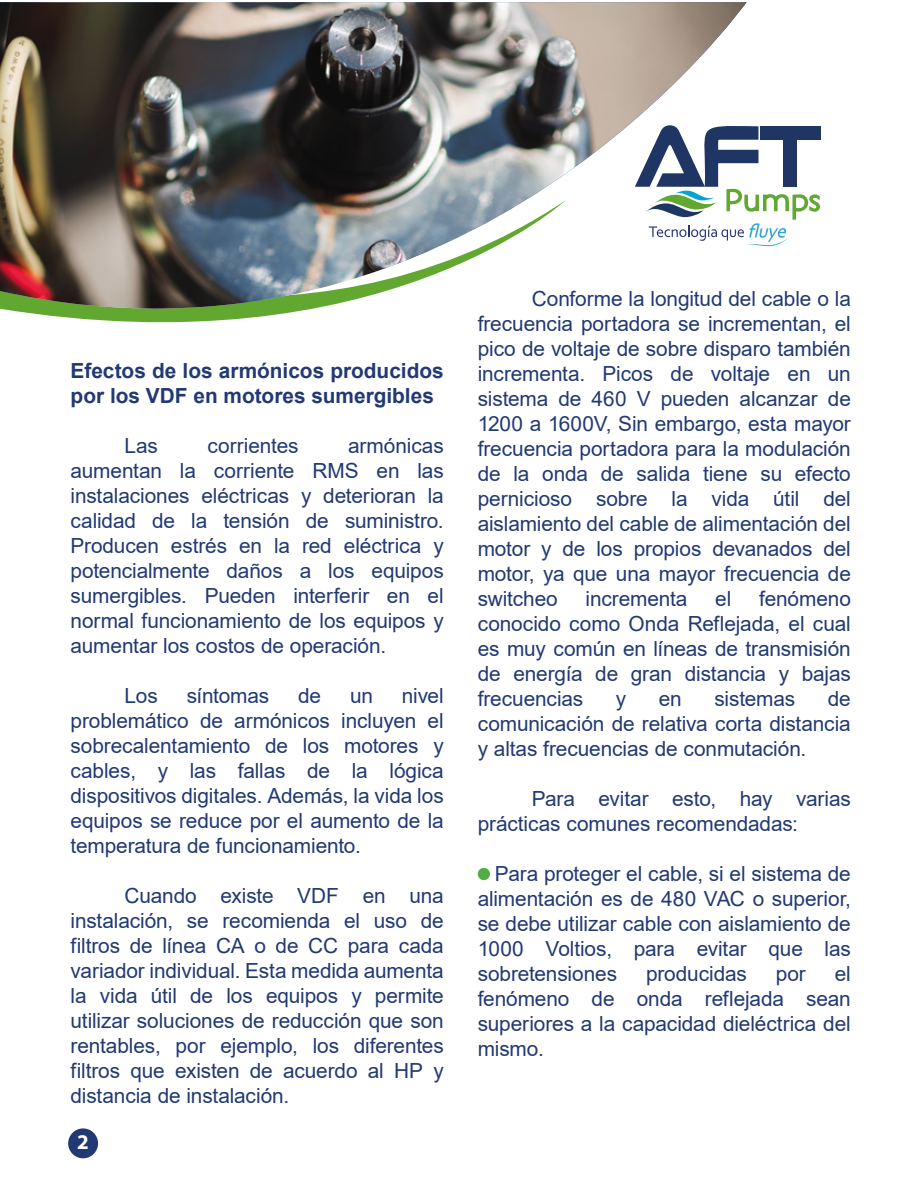
<style>
.page{position:relative;width:900px;height:1188px;background:#fff}
.page>*{position:absolute;margin:0;border:0;box-sizing:border-box;transform-origin:0 0}
.t1{font:700 21px "Myriad Pro";color:#fff}
.t2{font:20.85px/25px "Arial";letter-spacing:-.005em;color:#223973;text-align:justify}
.t3{font:700 20.85px/25px "Arial";color:#223973}
</style>
<div class="page">
<img style="left:0;top:2px;width:747px;height:321px">
<svg style="left:635px;top:124px;width:186px;height:122px"></svg>
<div style="left:68px;top:1128px;width:30px;height:30px;background:#223973;border-radius:50%"></div>
<div style="left:478px;top:868px;width:12px;height:12px;background:#52af43;border-radius:50%"></div>
<p class="t3" style="left:71px;top:358px;width:375px">Efectos de los armónicos producidos por los VDF en motores sumergibles</p>
<p class="t2" style="left:125px;top:433px;width:35px">Las</p>
<p class="t2" style="left:208px;top:433px;width:93px">corrientes</p>
<p class="t2" style="left:71px;top:433px;width:375px;text-indent:278px">armónicas aumentan la corriente RMS en las instalaciones eléctricas y deterioran la calidad de la tensión de suministro.<br>Producen estrés en la red eléctrica y potencialmente daños a los equipos sumergibles. Pueden interferir en el normal funcionamiento de los equipos y aumentar los costos de operación.</p>
<p class="t2" style="left:125px;top:683px;width:35px">Los</p>
<p class="t2" style="left:187px;top:683px;width:84px">síntomas</p>
<p class="t2" style="left:298px;top:683px;width:25px">de</p>
<p class="t2" style="left:350px;top:683px;width:24px">un</p>
<p class="t2" style="left:71px;top:683px;width:375px;text-indent:331px">nivel problemático de armónicos incluyen el sobrecalentamiento de los motores y cables, y las fallas de la lógica dispositivos digitales. Además, la vida los equipos se reduce por el aumento de la temperatura de funcionamiento.</p>
<p class="t2" style="left:71px;top:883px;width:375px;text-indent:54px">Cuando existe VDF en una instalación, se recomienda el uso de filtros de línea CA o de CC para cada variador individual. Esta medida aumenta la vida útil de los equipos y permite utilizar soluciones de reducción que son rentables, por ejemplo, los diferentes filtros que existen de acuerdo al HP y distancia de instalación.</p>
<p class="t1" style="left:77px;top:1128px;width:13px">2</p>
<p class="t2" style="left:478px;top:286px;width:375px;text-indent:54px">Conforme la longitud del cable o la frecuencia portadora se incrementan, el pico de voltaje de sobre disparo también incrementa. Picos de voltaje en un sistema de 460 V pueden alcanzar de 1200 a 1600V, Sin embargo, esta mayor frecuencia portadora para la modulación de la onda de salida tiene su efecto pernicioso sobre la vida útil del aislamiento del cable de alimentación del motor y de los propios devanados del motor, ya que una mayor frecuencia de switcheo</p>
<p class="t2" style="left:478px;top:586px;width:375px;text-indent:281px">fenómeno conocido como Onda Reflejada, el cual es muy común en líneas de transmisión de energía de gran distancia y bajas frecuencias</p>
<p class="t2" style="left:586px;top:586px;width:104px">incrementa</p>
<p class="t2" style="left:715px;top:586px;width:18px">el</p>
<p class="t2" style="left:478px;top:686px;width:375px;text-indent:350px">de comunicación de relativa corta distancia y altas frecuencias de conmutación.</p>
<p class="t2" style="left:478px;top:786px;width:375px;text-indent:54px">Para evitar esto, hay varias prácticas comunes recomendadas:</p>
<p class="t2" style="left:478px;top:861px;width:375px;text-indent:17px">Para proteger el cable, si el sistema de alimentación es de 480 VAC o superior, se debe utilizar cable con aislamiento de 1000 Voltios, para evitar que las sobretensiones</p>
<p class="t2" style="left:616px;top:686px;width:12px">y</p>
<p class="t2" style="left:659px;top:686px;width:25px">en</p>
<p class="t2" style="left:714px;top:686px;width:82px">sistemas</p>
<p class="t2" style="left:478px;top:961px;width:375px;text-indent:357px">el fenómeno de onda reflejada sean superiores a la capacidad dieléctrica del mismo.</p>
<p class="t2" style="left:646px;top:961px;width:102px">producidas</p>
<p class="t2" style="left:776px;top:961px;width:31px">por</p>
</div>
